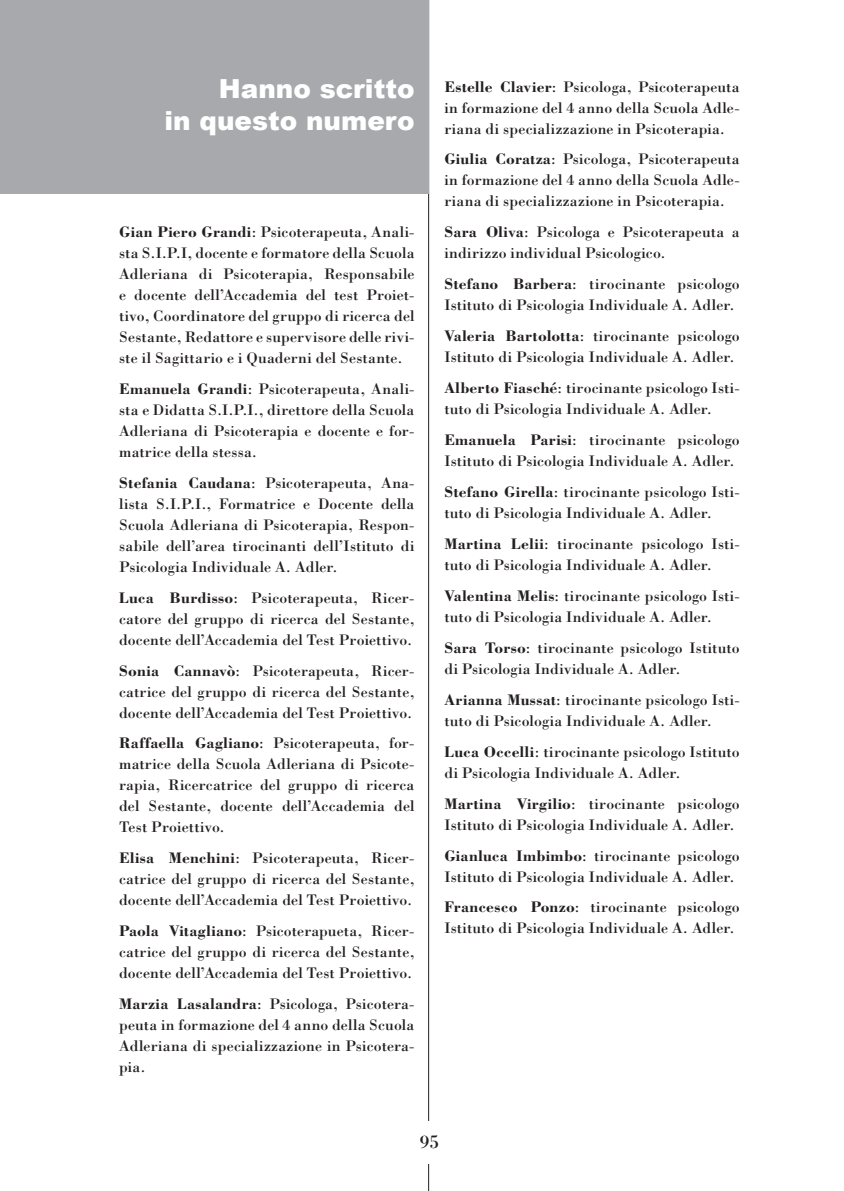
<style>
.page{position:relative;width:844px;height:1191px;background:#fff}
.page>*{position:absolute;margin:0;border:0;box-sizing:border-box;transform-origin:0 0}
.t1{font:900 26.25px/31.5px "Arial";color:#fff;text-align:right}
.t2{font:19.25px "Bodoni";color:#231f20}
.t3{font:15.75px/21px "Bodoni";letter-spacing:.01em;color:#231f20}
.s1{font-weight:700}
</style>
<div class="page">
<hr style="left:428px;top:0;width:1px;height:1191px;background:#231f20">
<div style="left:407px;top:1121px;width:44px;height:42px;background:#fff"></div>
<div style="left:0;top:0;width:428px;height:193px;background:#a8a9ad"></div>
<h1 class="t1" style="left:164px;top:72px;width:251px">Hanno scritto<br>in questo numero</h1>
<p class="t3" style="left:119px;top:221px;width:297px;text-align:justify"><span class="s1">Gian Piero Grandi</span>: Psicoterapeuta, Anali&shy;sta S.I.P.I, docente e formatore della Scuola Adleriana di Psicoterapia, Responsabile e docente dell’Accademia del test Proiet&shy;tivo, Coordinatore del gruppo di ricerca del Sestante, Redattore e supervisore delle rivi&shy;ste il Sagittario e i Quaderni del Sestante.</p>
<p class="t3" style="left:119px;top:377px;width:297px;text-align:justify"><span class="s1">Emanuela Grandi</span>: Psicoterapeuta, Anali&shy;sta e Didatta S.I.P.I., direttore della Scuola Adleriana di Psicoterapia e docente e for&shy;matrice della stessa.</p>
<p class="t3" style="left:119px;top:471px;width:297px;text-align:justify"><span class="s1">Stefania Caudana</span>: Psicoterapeuta, Ana&shy;lista S.I.P.I., Formatrice e Docente della Scuola Adleriana di Psicoterapia, Respon&shy;sabile dell’area tirocinanti dell’Istituto di Psicologia Individuale A. Adler.</p>
<p class="t3" style="left:119px;top:586px;width:297px;text-align:justify"><span class="s1">Luca Burdisso</span>: Psicoterapeuta, Ricer&shy;catore del gruppo di ricerca del Sestante, docente dell’Accademia del Test Proiettivo.</p>
<p class="t3" style="left:119px;top:659px;width:297px;text-align:justify"><span class="s1">Sonia Cannavò</span>: Psicoterapeuta, Ricer&shy;catrice del gruppo di ricerca del Sestante, docente dell’Accademia del Test Proiettivo.</p>
<p class="t3" style="left:119px;top:732px;width:297px;text-align:justify"><span class="s1">Raffaella Gagliano</span>: Psicoterapeuta, for&shy;matrice della Scuola Adleriana di Psicote&shy;rapia, Ricercatrice del gruppo di ricerca del Sestante, docente dell’Accademia del Test Proiettivo.</p>
<p class="t3" style="left:119px;top:847px;width:297px;text-align:justify"><span class="s1">Elisa Menchini</span>: Psicoterapeuta, Ricer&shy;catrice del gruppo di ricerca del Sestante, docente dell’Accademia del Test Proiettivo.</p>
<p class="t3" style="left:119px;top:920px;width:297px;text-align:justify"><span class="s1">Paola Vitagliano</span>: Psicoterapueta, Ricer&shy;catrice del gruppo di ricerca del Sestante, docente dell’Accademia del Test Proiettivo.</p>
<p class="t3" style="left:119px;top:993px;width:297px;text-align:justify"><span class="s1">Marzia Lasalandra</span>: Psicologa, Psicotera&shy;peuta in formazione del 4 anno della Scuola Adleriana di specializzazione in Psicotera&shy;pia.</p>
<p class="t3" style="left:444px;top:75px;width:297px;text-align:justify"><span class="s1">Estelle Clavier</span>: Psicologa, Psicoterapeuta in formazione del 4 anno della Scuola Adle&shy;riana di specializzazione in Psicoterapia.</p>
<p class="t3" style="left:444px;top:148px;width:297px;text-align:justify"><span class="s1">Giulia Coratza</span>: Psicologa, Psicoterapeuta in formazione del 4 anno della Scuola Adle&shy;riana di specializzazione in Psicoterapia.</p>
<p class="t3" style="left:444px;top:221px;width:297px"><span class="s1">Sara Oliva</span>: Psicologa e Psicoterapeuta a indirizzo individual Psicologico.</p>
<p class="t3" style="left:444px;top:273px;width:297px"><span class="s1">Stefano Barbera</span>: tirocinante psicologo<br>Istituto di Psicologia Individuale A. Adler.</p>
<p class="t3" style="left:444px;top:325px;width:297px"><span class="s1">Valeria Bartolotta</span>: tirocinante psicologo<br>Istituto di Psicologia Individuale A. Adler.</p>
<p class="t3" style="left:444px;top:377px;width:297px"><span class="s1">Alberto Fiasché</span>: tirocinante psicologo Isti&shy;tuto di Psicologia Individuale A. Adler.</p>
<p class="t3" style="left:444px;top:429px;width:297px"><span class="s1">Emanuela Parisi</span>: tirocinante psicologo<br>Istituto di Psicologia Individuale A. Adler.</p>
<p class="t3" style="left:444px;top:481px;width:297px"><span class="s1">Stefano Girella</span>: tirocinante psicologo Isti&shy;tuto di Psicologia Individuale A. Adler.</p>
<p class="t3" style="left:444px;top:533px;width:297px"><span class="s1">Martina Lelii</span>: tirocinante psicologo Isti&shy;tuto di Psicologia Individuale A. Adler.</p>
<p class="t3" style="left:444px;top:585px;width:297px"><span class="s1">Valentina Melis</span>: tirocinante psicologo Isti&shy;tuto di Psicologia Individuale A. Adler.</p>
<p class="t3" style="left:444px;top:637px;width:297px"><span class="s1">Sara Torso</span>: tirocinante psicologo Istituto di Psicologia Individuale A. Adler.</p>
<p class="t3" style="left:444px;top:688px;width:297px"><span class="s1">Arianna Mussat</span>: tirocinante psicologo Isti&shy;tuto di Psicologia Individuale A. Adler.</p>
<p class="t3" style="left:444px;top:740px;width:297px"><span class="s1">Luca Occelli</span>: tirocinante psicologo Istituto di Psicologia Individuale A. Adler.</p>
<p class="t3" style="left:444px;top:792px;width:297px"><span class="s1">Martina Virgilio</span>: tirocinante psicologo<br>Istituto di Psicologia Individuale A. Adler.</p>
<p class="t3" style="left:444px;top:844px;width:297px"><span class="s1">Gianluca Imbimbo</span>: tirocinante psicologo<br>Istituto di Psicologia Individuale A. Adler.</p>
<p class="t3" style="left:444px;top:896px;width:297px"><span class="s1">Francesco Ponzo</span>: tirocinante psicologo<br>Istituto di Psicologia Individuale A. Adler.</p>
<p class="t2" style="left:419px;top:1130px;width:21px">95</p>
</div>
